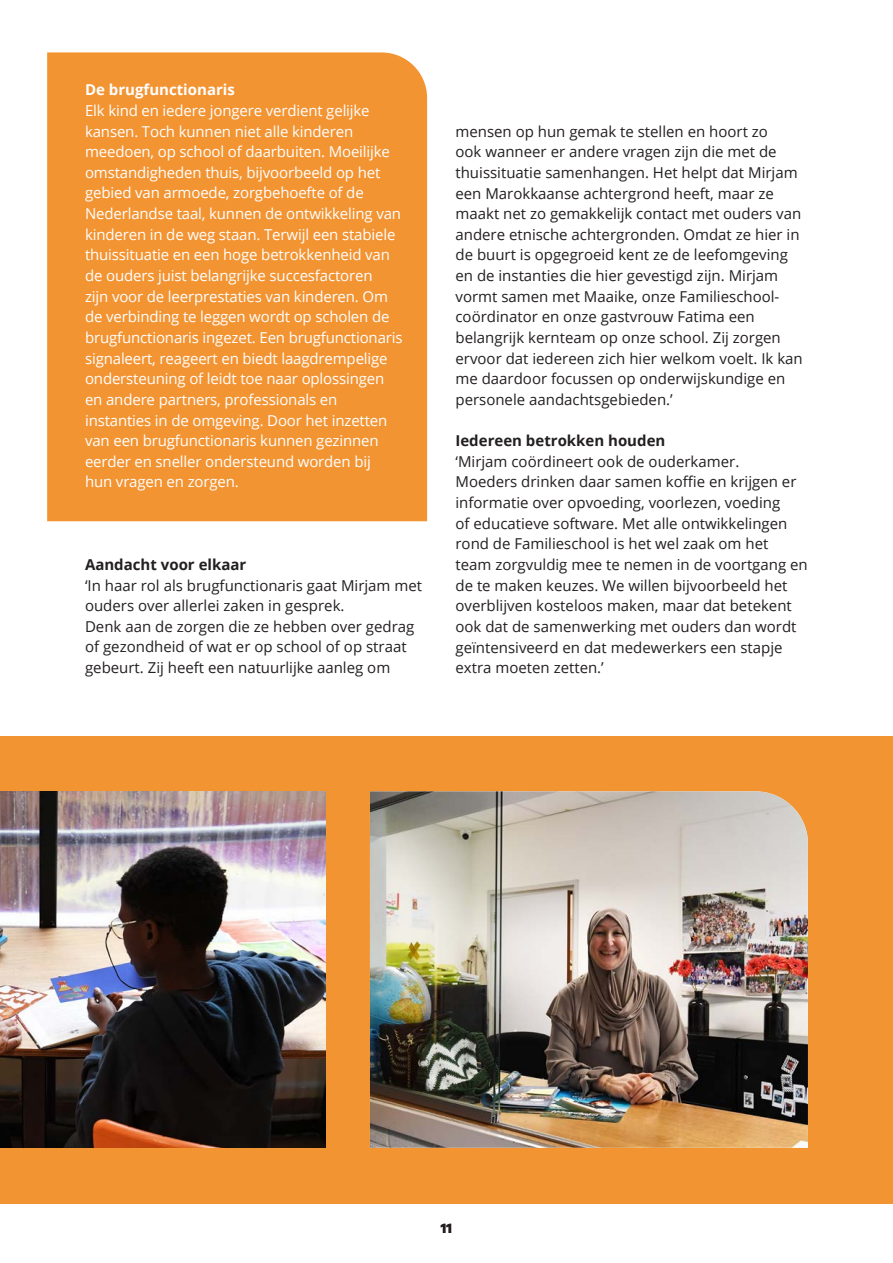
<style>
.page{position:relative;width:893px;height:1263px;background:#fff}
.page>*{position:absolute;margin:0;border:0;box-sizing:border-box;transform-origin:0 0}
.t1{font:15px/20.7px "Open Sans";color:#231f20}
.t2{font:15px/20.7px "Open Sans";letter-spacing:-.01em;color:#fff}
.t3{font:700 15px "Open Sans";color:#231f20}
.t4{font:700 15px "Open Sans";color:#fff}
.t5{font:700 15px "Calibre";color:#231f20}
</style>
<div class="page">
<div style="left:47px;top:52px;width:380px;height:469px;background:#f39433"></div>
<div style="left:0;top:736px;width:893px;height:467px;background:#f39433"></div>
<img style="left:370px;top:791px;width:438px;height:357px">
<img style="left:0;top:791px;width:325px;height:357px">
<p class="t4" style="left:85px;top:79px;width:151px">De brugfunctionaris</p>
<p class="t2" style="left:85px;top:100px;width:319px">Elk kind en iedere jongere verdient gelijke kansen. Toch kunnen niet alle kinderen meedoen, op school of daarbuiten. Moeilijke omstandigheden thuis, bijvoorbeeld op het gebied van armoede, zorgbehoefte of de Nederlandse taal, kunnen de ontwikkeling van kinderen in de weg staan. Terwijl een stabiele thuissituatie en een hoge betrokkenheid van de ouders juist belangrijke succesfactoren<br>zijn voor de leerprestaties van kinderen. Om de verbinding te leggen wordt op scholen de brugfunctionaris ingezet. Een brugfunctionaris signaleert, reageert en biedt laagdrempelige ondersteuning of leidt toe naar oplossingen en andere partners, professionals en instanties in de omgeving. Door het inzetten van een brugfunctionaris kunnen gezinnen eerder en sneller ondersteund worden bij</p>
<p class="t2" style="left:85px;top:471px;width:155px">hun vragen en zorgen.</p>
<p class="t3" style="left:85px;top:554px;width:163px">Aandacht voor elkaar</p>
<p class="t1" style="left:85px;top:574px;width:339px">‘In haar rol als brugfunctionaris gaat Mirjam met ouders over allerlei zaken in gesprek.</p>
<p class="t1" style="left:85px;top:616px;width:331px">Denk aan de zorgen die ze hebben over gedrag of gezondheid of wat er op school of op straat gebeurt. Zij heeft een natuurlijke aanleg om</p>
<p class="t1" style="left:455px;top:120px;width:349px">mensen op hun gemak te stellen en hoort zo<br>ook wanneer er andere vragen zijn die met de thuissituatie samenhangen. Het helpt dat Mirjam een Marokkaanse achtergrond heeft, maar ze maakt net zo gemakkelijk contact met ouders van andere etnische achtergronden. Omdat ze hier in de buurt is opgegroeid kent ze de leefomgeving en de instanties die hier gevestigd zijn. Mirjam vormt samen met Maaike, onze Familieschool&shy;coördinator en onze gastvrouw Fatima een belangrijk kernteam op onze school. Zij zorgen ervoor dat iedereen zich hier welkom voelt. Ik kan me daardoor focussen op onderwijskundige en personele aandachtsgebieden.’</p>
<p class="t3" style="left:455px;top:430px;width:211px">Iedereen betrokken houden</p>
<p class="t1" style="left:455px;top:451px;width:354px">‘Mirjam coördineert ook de ouderkamer.<br>Moeders drinken daar samen koffie en krijgen er informatie over opvoeding, voorlezen, voeding<br>of educatieve software. Met alle ontwikkelingen rond de Familieschool is het wel zaak om het team zorgvuldig mee te nemen in de voortgang en de te maken keuzes. We willen bijvoorbeeld het overblijven kosteloos maken, maar dat betekent ook dat de samenwerking met ouders dan wordt geïntensiveerd en dat medewerkers een stapje extra moeten zetten.’</p>
<p class="t5" style="left:441px;top:1219px;width:13px">11</p>
</div>
